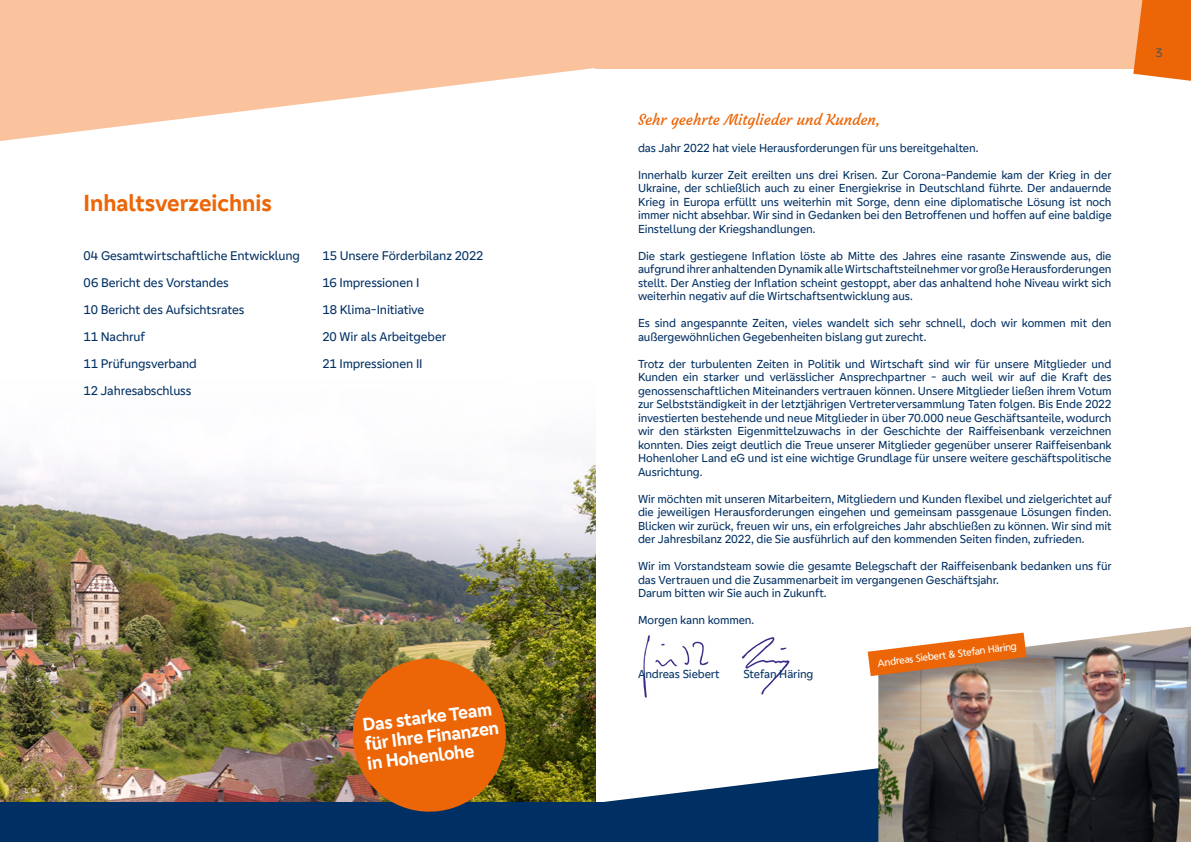
<style>
.page{position:relative;width:1191px;height:842px;background:#fff}
.page>*{position:absolute;margin:0;border:0;box-sizing:border-box;transform-origin:0 0}
.t1{font:700 24px "Genos GFG";color:#ec6608}
.t2{font:700 19px/19.3px "Genos GFG";color:#fff}
.t3{font:15px "Courgette";letter-spacing:-.005em;color:#ec6608}
.t4{font:13px/27px "Genos GFG";letter-spacing:-.01em;color:#003063}
.t5{font:13px "Genos GFG";color:#575756}
.t6{font:12px/13.5px "Genos GFG";letter-spacing:-.01em;color:#003063;text-align:justify}
.t7{font:10px "Frutiger VR";color:#fff}
</style>
<div class="page">
<img style="left:0;top:452px;width:596px;height:351px">
<svg style="left:0;top:0;width:596px;height:141px;fill:#fac39d"></svg>
<div style="left:595px;top:0;width:596px;height:68px;background:#fac39d"></div>
<svg style="left:1133px;top:0;width:58px;height:81px;background:#ed741e"></svg>
<div style="left:0;top:803px;width:608px;height:39px;background:#003063"></div>
<svg style="left:596px;top:768px;width:282px;height:74px;fill:#003063"></svg>
<img style="left:878px;top:626px;width:313px;height:216px">
<svg style="left:879px;top:633px;width:147px;height:43px"></svg>
<img style="left:643px;top:635px;width:66px;height:63px">
<img style="left:742px;top:626px;width:137px;height:80px">
<img style="left:348px;top:654px;width:162px;height:158px">
<h1 class="t1" style="left:84px;top:189px;width:190px">Inhaltsverzeichnis</h1>
<p class="t4" style="left:84px;top:242px;width:218px">04 Gesamtwirtschaftliche Entwicklung<br>06 Bericht des Vorstandes<br>10 Bericht des Aufsichtsrates<br>11 Nachruf<br>11 Prüfungsverband<br>12 Jahresabschluss</p>
<p class="t4" style="left:322px;top:242px;width:162px">15 Unsere Förderbilanz 2022<br>16 Impressionen I<br>18 Klima-Initiative<br>20 Wir als Arbeitgeber<br>21 Impressionen II</p>
<h2 class="t2" style="left:361px;top:715px;width:136px;rotate:-7deg">Das starke Team für Ihre Finanzen in Hohenlohe</h2>
<p class="t3" style="left:638px;top:110px;width:244px">Sehr geehrte Mitglieder und Kunden,</p>
<p class="t6" style="left:638px;top:141px;width:342px">das Jahr 2022 hat viele Herausforderungen für uns bereitgehalten.</p>
<p class="t6" style="left:638px;top:168px;width:475px">Innerhalb kurzer Zeit ereilten uns drei Krisen. Zur Corona-Pandemie kam der Krieg in der Ukraine, der schließlich auch zu einer Energiekrise in Deutschland führte. Der andauernde Krieg in Europa erfüllt uns weiterhin mit Sorge, denn eine diplomatische Lösung ist noch immer nicht absehbar. Wir sind in Gedanken bei den Betroffenen und hoffen auf eine baldige Einstellung der Kriegshandlungen.</p>
<p class="t6" style="left:638px;top:249px;width:475px">Die stark gestiegene Inflation löste ab Mitte des Jahres eine rasante Zinswende aus, die aufgrund ihrer anhaltenden Dynamik alle Wirtschaftsteilnehmer vor große Herausforderungen stellt. Der Anstieg der Inflation scheint gestoppt, aber das anhaltend hohe Niveau wirkt sich weiterhin negativ auf die Wirtschaftsentwicklung aus.</p>
<p class="t6" style="left:638px;top:316px;width:475px">Es sind angespannte Zeiten, vieles wandelt sich sehr schnell, doch wir kommen mit den außergewöhnlichen Gegebenheiten bislang gut zurecht.</p>
<p class="t6" style="left:638px;top:357px;width:475px">Trotz der turbulenten Zeiten in Politik und Wirtschaft sind wir für unsere Mitglieder und Kunden ein starker und verlässlicher Ansprechpartner - auch weil wir auf die Kraft des genossenschaftlichen Miteinanders vertrauen können. Unsere Mitglieder ließen ihrem Votum zur Selbstständigkeit in der letztjährigen Vertreterversammlung Taten folgen. Bis Ende 2022 investierten bestehende und neue Mitglieder in über 70.000 neue Geschäftsanteile, wodurch wir den stärksten Eigenmittelzuwachs in der Geschichte der Raiffeisenbank verzeichnen konnten. Dies zeigt deutlich die Treue unserer Mitglieder gegenüber unserer Raiffeisenbank Hohenloher Land eG und ist eine wichtige Grundlage für unsere weitere geschäftspolitische Ausrichtung.</p>
<p class="t6" style="left:638px;top:492px;width:475px">Wir möchten mit unseren Mitarbeitern, Mitgliedern und Kunden flexibel und zielgerichtet auf die jeweiligen Herausforderungen eingehen und gemeinsam passgenaue Lösungen finden.<br>Blicken wir zurück, freuen wir uns, ein erfolgreiches Jahr abschließen zu können. Wir sind mit der Jahresbilanz 2022, die Sie ausführlich auf den kommenden Seiten finden, zufrieden.</p>
<p class="t6" style="left:638px;top:559px;width:475px;text-align:left">Wir im Vorstandsteam sowie die gesamte Belegschaft der Raiffeisenbank bedanken uns für das Vertrauen und die Zusammenarbeit im vergangenen Geschäftsjahr.<br>Darum bitten wir Sie auch in Zukunft.</p>
<p class="t6" style="left:638px;top:613px;width:118px">Morgen kann kommen.</p>
<p class="t6" style="left:638px;top:667px;width:83px">Andreas Siebert</p>
<p class="t6" style="left:743px;top:667px;width:71px">Stefan Häring</p>
<p class="t7" style="left:877px;top:657px;width:141px;rotate:-7deg">Andreas Siebert &amp; Stefan Häring</p>
<p class="t5" style="left:1155px;top:45px;width:9px">3</p>
</div>
